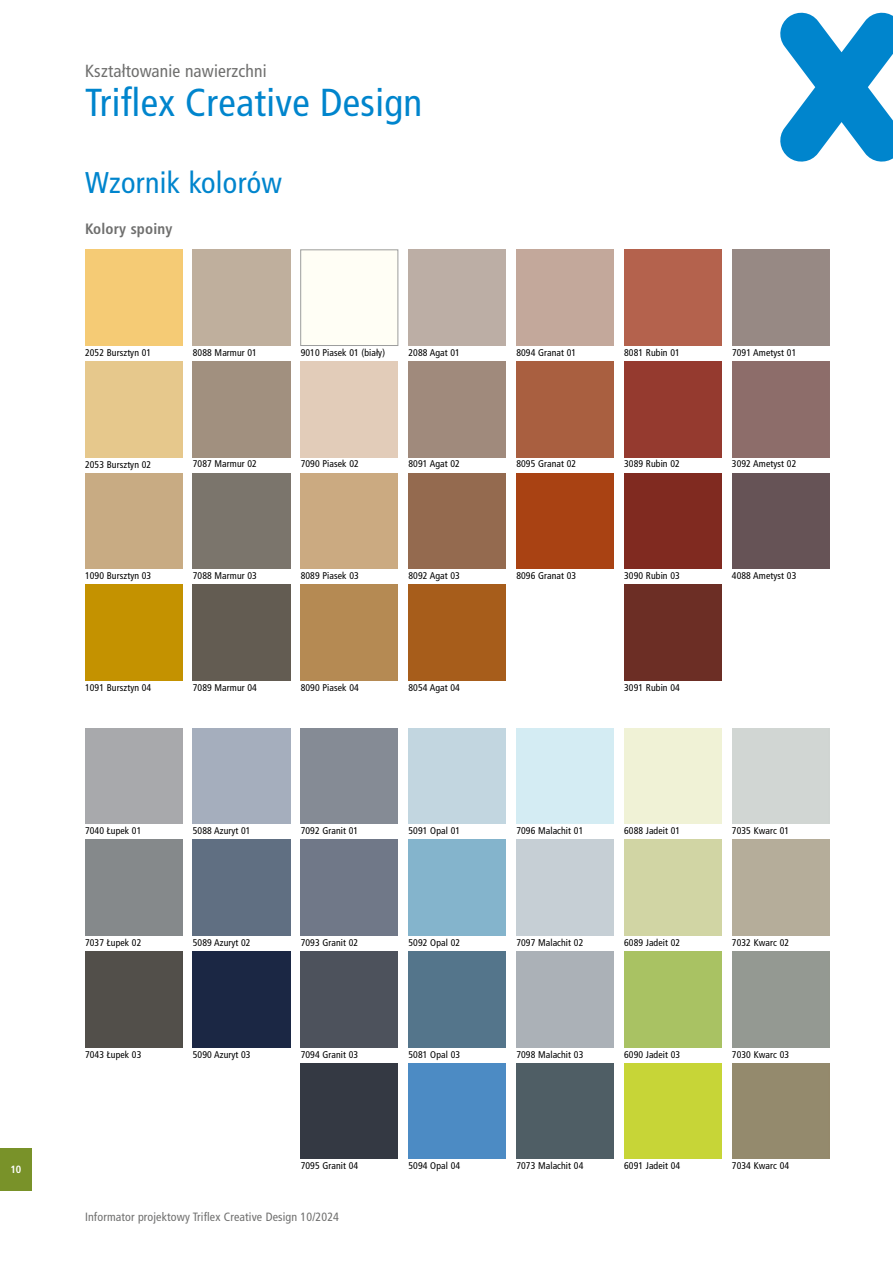
<style>
.page{position:relative;width:893px;height:1263px;background:#fff}
.page>*{position:absolute;margin:0;border:0;box-sizing:border-box;transform-origin:0 0}
.t1{font:condensed 39px "Frutiger LT Pro";letter-spacing:.01em;color:#0085cd}
.t2{font:condensed 30px "Frutiger LT Pro";letter-spacing:.01em;color:#0085cd}
.t3{font:condensed 17.55px "Frutiger LT Pro";letter-spacing:.01em;color:#6f6f6e}
.t4{font:700 condensed 15px "Frutiger LT Pro";letter-spacing:.01em;color:#6f6f6e}
.t5{font:condensed 12px "Frutiger LT Pro";letter-spacing:.01em;color:#6f6f6e}
.t6{font:700 condensed 10.5px "Frutiger LT Pro";color:#fff}
.t7{font:condensed 9.75px "Frutiger LT Pro";letter-spacing:.01em;color:#000}
</style>
<div class="page">
<div style="left:0;top:1148px;width:32px;height:43px;background:#799229"></div>
<svg style="left:780px;top:13px;width:113px;height:149px"></svg>
<div style="left:85px;top:585px;width:97px;height:95px;background:#c49200"></div>
<div style="left:732px;top:473px;width:97px;height:96px;background:#665356"></div>
<div style="left:193px;top:585px;width:97px;height:95px;background:#635c52"></div>
<div style="left:85px;top:951px;width:97px;height:96px;background:#524f4a"></div>
<div style="left:300px;top:249px;width:98px;height:97px;border:1px solid #9c9d9d"></div>
<div style="left:301px;top:585px;width:97px;height:95px;background:#b58a53"></div>
<div style="left:193px;top:840px;width:97px;height:95px;background:#606f82"></div>
<div style="left:193px;top:951px;width:97px;height:96px;background:#1b2744"></div>
<div style="left:408px;top:473px;width:98px;height:96px;background:#946a4f"></div>
<div style="left:408px;top:585px;width:98px;height:95px;background:#a75d1b"></div>
<div style="left:301px;top:951px;width:97px;height:96px;background:#4d525c"></div>
<div style="left:301px;top:1063px;width:97px;height:96px;background:#343943"></div>
<div style="left:516px;top:361px;width:97px;height:96px;background:#a95f40"></div>
<div style="left:516px;top:473px;width:97px;height:96px;background:#a94213"></div>
<div style="left:408px;top:951px;width:98px;height:96px;background:#54758b"></div>
<div style="left:408px;top:1063px;width:98px;height:96px;background:#4c8bc4"></div>
<div style="left:624px;top:250px;width:97px;height:95px;background:#b4624d"></div>
<div style="left:624px;top:361px;width:97px;height:96px;background:#953a2f"></div>
<div style="left:624px;top:473px;width:97px;height:96px;background:#802a20"></div>
<div style="left:624px;top:585px;width:97px;height:95px;background:#6c2e25"></div>
<div style="left:516px;top:1063px;width:97px;height:96px;background:#4f5e65"></div>
<div style="left:624px;top:951px;width:97px;height:96px;background:#a9c263"></div>
<div style="left:624px;top:1063px;width:97px;height:96px;background:#c7d537"></div>
<p class="t6" style="left:10px;top:1163px;width:13px">10</p>
<h3 class="t3" style="left:85px;top:61px;width:183px">Kształtowanie nawierzchni</h3>
<h1 class="t1" style="left:85px;top:80px;width:339px">Triflex Creative Design</h1>
<h2 class="t2" style="left:85px;top:165px;width:199px">Wzornik kolorów</h2>
<h3 class="t4" style="left:85px;top:220px;width:89px">Kolory spoiny</h3>
<p class="t7" style="left:193px;top:347px;width:66px">8088 Marmur 01</p>
<p class="t7" style="left:408px;top:347px;width:53px">2088 Agat 01</p>
<p class="t7" style="left:516px;top:347px;width:61px">8094 Granat 01</p>
<p class="t7" style="left:624px;top:347px;width:57px">8081 Rubin 01</p>
<p class="t7" style="left:732px;top:347px;width:66px">7091 Ametyst 01</p>
<p class="t7" style="left:85px;top:347px;width:68px">2052 Bursztyn 01</p>
<p class="t7" style="left:301px;top:347px;width:86px">9010 Piasek 01 (biały)</p>
<p class="t7" style="left:85px;top:458px;width:68px">2053 Bursztyn 02</p>
<p class="t7" style="left:193px;top:458px;width:66px">7087 Marmur 02</p>
<p class="t7" style="left:301px;top:458px;width:60px">7090 Piasek 02</p>
<p class="t7" style="left:408px;top:458px;width:53px">8091 Agat 02</p>
<p class="t7" style="left:516px;top:458px;width:61px">8095 Granat 02</p>
<p class="t7" style="left:624px;top:458px;width:57px">3089 Rubin 02</p>
<p class="t7" style="left:732px;top:458px;width:66px">3092 Ametyst 02</p>
<p class="t7" style="left:85px;top:570px;width:68px">1090 Bursztyn 03</p>
<p class="t7" style="left:193px;top:570px;width:66px">7088 Marmur 03</p>
<p class="t7" style="left:301px;top:570px;width:60px">8089 Piasek 03</p>
<p class="t7" style="left:408px;top:570px;width:53px">8092 Agat 03</p>
<p class="t7" style="left:516px;top:570px;width:61px">8096 Granat 03</p>
<p class="t7" style="left:624px;top:570px;width:57px">3090 Rubin 03</p>
<p class="t7" style="left:732px;top:570px;width:66px">4088 Ametyst 03</p>
<p class="t7" style="left:85px;top:682px;width:68px">1091 Bursztyn 04</p>
<p class="t7" style="left:193px;top:682px;width:66px">7089 Marmur 04</p>
<p class="t7" style="left:301px;top:682px;width:60px">8090 Piasek 04</p>
<p class="t7" style="left:408px;top:682px;width:53px">8054 Agat 04</p>
<p class="t7" style="left:624px;top:682px;width:57px">3091 Rubin 04</p>
<p class="t7" style="left:85px;top:825px;width:58px">7040 Łupek 01</p>
<p class="t7" style="left:193px;top:825px;width:59px">5088 Azuryt 01</p>
<p class="t7" style="left:301px;top:825px;width:59px">7092 Granit 01</p>
<p class="t7" style="left:408px;top:825px;width:53px">5091 Opal 01</p>
<p class="t7" style="left:516px;top:825px;width:69px">7096 Malachit 01</p>
<p class="t7" style="left:624px;top:825px;width:58px">6088 Jadeit 01</p>
<p class="t7" style="left:732px;top:825px;width:59px">7035 Kwarc 01</p>
<p class="t7" style="left:85px;top:937px;width:58px">7037 Łupek 02</p>
<p class="t7" style="left:193px;top:937px;width:59px">5089 Azuryt 02</p>
<p class="t7" style="left:301px;top:937px;width:59px">7093 Granit 02</p>
<p class="t7" style="left:408px;top:937px;width:53px">5092 Opal 02</p>
<p class="t7" style="left:516px;top:937px;width:69px">7097 Malachit 02</p>
<p class="t7" style="left:624px;top:937px;width:58px">6089 Jadeit 02</p>
<p class="t7" style="left:732px;top:937px;width:59px">7032 Kwarc 02</p>
<p class="t7" style="left:85px;top:1048px;width:58px">7043 Łupek 03</p>
<p class="t7" style="left:193px;top:1048px;width:59px">5090 Azuryt 03</p>
<p class="t7" style="left:301px;top:1048px;width:59px">7094 Granit 03</p>
<p class="t7" style="left:408px;top:1048px;width:53px">5081 Opal 03</p>
<p class="t7" style="left:516px;top:1048px;width:69px">7098 Malachit 03</p>
<p class="t7" style="left:624px;top:1048px;width:58px">6090 Jadeit 03</p>
<p class="t7" style="left:732px;top:1048px;width:59px">7030 Kwarc 03</p>
<p class="t7" style="left:301px;top:1160px;width:59px">7095 Granit 04</p>
<p class="t7" style="left:408px;top:1160px;width:53px">5094 Opal 04</p>
<p class="t7" style="left:516px;top:1160px;width:69px">7073 Malachit 04</p>
<p class="t7" style="left:624px;top:1160px;width:58px">6091 Jadeit 04</p>
<p class="t7" style="left:732px;top:1160px;width:59px">7034 Kwarc 04</p>
<p class="t5" style="left:85px;top:1210px;width:255px">Informator projektowy Triflex Creative Design 10/2024</p>
</div>
